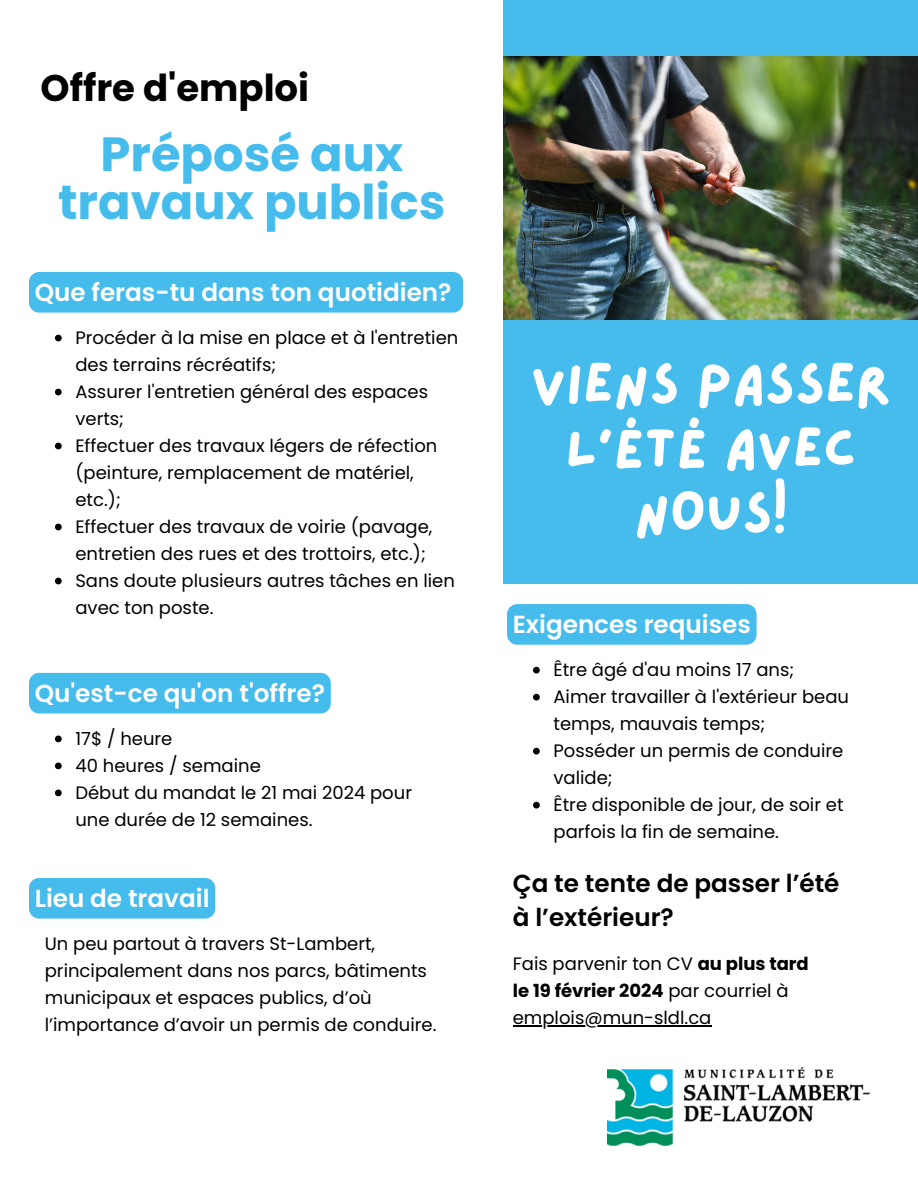
<style>
.page{position:relative;width:918px;height:1188px;background:#fff}
.page>*{position:absolute;margin:0;border:0;box-sizing:border-box;transform-origin:0 0}
.t1{font:56.25px/64.5px "Lazydog";color:#fff;text-align:center}
.t2{font:700 48px/47.5px "Poppins";color:#45bcec;text-align:center}
.t3{font:700 37.05px "Poppins";color:#000}
.t4{font:600 24.6px "Poppins";color:#fff}
.t5{font:600 24.6px/33.8px "Poppins";color:#000}
.t6{font:18px/27px "Poppins";color:#000}
.t7{font:700 18px "Poppins";color:#000}
.s1{font-weight:700}
.s2{font-weight:400}
</style>
<div class="page">
<div style="left:504px;top:0;width:414px;height:583px;background:#45bcec"></div>
<img style="left:504px;top:56px;width:414px;height:263px">
<img style="left:607px;top:1068px;width:262px;height:78px">
<div style="left:29px;top:272px;width:434px;height:41px;background:#45bcec"></div>
<svg style="left:55px;top:335px;width:7px;height:6px"></svg>
<svg style="left:55px;top:389px;width:7px;height:6px"></svg>
<svg style="left:55px;top:443px;width:7px;height:6px"></svg>
<svg style="left:55px;top:524px;width:7px;height:6px"></svg>
<svg style="left:55px;top:578px;width:7px;height:6px"></svg>
<hr style="left:513px;top:1025px;width:198px;height:1px;background:#000">
<div style="left:29px;top:878px;width:186px;height:41px;background:#45bcec"></div>
<svg style="left:55px;top:736px;width:7px;height:6px"></svg>
<svg style="left:55px;top:763px;width:7px;height:6px"></svg>
<svg style="left:55px;top:790px;width:7px;height:6px"></svg>
<div style="left:29px;top:673px;width:302px;height:40px;background:#45bcec"></div>
<div style="left:507px;top:604px;width:250px;height:41px;background:#45bcec"></div>
<svg style="left:533px;top:667px;width:7px;height:7px"></svg>
<svg style="left:533px;top:694px;width:7px;height:7px"></svg>
<svg style="left:533px;top:748px;width:7px;height:7px"></svg>
<svg style="left:533px;top:802px;width:7px;height:7px"></svg>
<h3 class="t3" style="left:41px;top:63px;width:270px">Offre d'emploi</h3>
<h2 class="t2" style="left:58px;top:130px;width:389px">Préposé aux travaux publics</h2>
<h4 class="t4" style="left:35px;top:275px;width:418px">Que feras-tu dans ton quotidien?</h4>
<p class="t6" style="left:75px;top:324px;width:384px">Procéder à la mise en place et à l'entretien des terrains récréatifs;</p>
<p class="t6" style="left:75px;top:378px;width:354px">Assurer l'entretien général des espaces verts;</p>
<p class="t6" style="left:75px;top:432px;width:363px">Effectuer des travaux légers de réfection (peinture, remplacement de matériel, etc.);</p>
<p class="t6" style="left:75px;top:513px;width:359px">Effectuer des travaux de voirie (pavage, entretien des rues et des trottoirs, etc.);</p>
<p class="t6" style="left:75px;top:567px;width:381px">Sans doute plusieurs autres tâches en lien avec ton poste.</p>
<p class="t4" style="left:35px;top:676px;width:292px">Qu'est-ce qu'on t'offre?</p>
<h4 class="t6" style="left:75px;top:725px;width:99px">17$ / heure</h4>
<p class="t6" style="left:75px;top:752px;width:187px">40 heures / semaine</p>
<p class="t6" style="left:75px;top:779px;width:338px">Début du mandat le 21 mai 2024 pour une durée de 12 semaines.</p>
<p class="t4" style="left:35px;top:881px;width:176px">Lieu de travail</p>
<p class="t6" style="left:45px;top:930px;width:393px">Un peu partout à travers St-Lambert, principalement dans nos parcs, bâtiments municipaux et espaces publics, d’où l’importance d’avoir un permis de conduire.</p>
<p class="t1" style="left:531px;top:354px;width:362px">VIENS PASSER<br>L’ÉTÉ AVEC<br>NOUS!</p>
<p class="t4" style="left:513px;top:607px;width:240px">Exigences requises</p>
<p class="t6" style="left:554px;top:656px;width:242px">Être âgé d'au moins 17 ans;</p>
<h4 class="t6" style="left:554px;top:683px;width:297px">Aimer travailler à l'extérieur beau temps, mauvais temps;</h4>
<p class="t6" style="left:554px;top:737px;width:291px">Posséder un permis de conduire valide;</p>
<p class="t6" style="left:554px;top:791px;width:292px">Être disponible de jour, de soir et parfois la fin de semaine.</p>
<h1 class="t5" style="left:513px;top:866px;width:328px">Ça te tente de passer l’été à l’extérieur?</h1>
<h4 class="t6" style="left:513px;top:950px;width:298px">Fais parvenir ton CV <span class="s1">au plus tard</span></h4>
<h4 class="t7" style="left:513px;top:978px;width:277px">le 19 février 2024 <span class="s2">par courriel à</span></h4>
<p class="t6" style="left:513px;top:1004px;width:200px">emplois@mun-sldl.ca</p>
</div>
